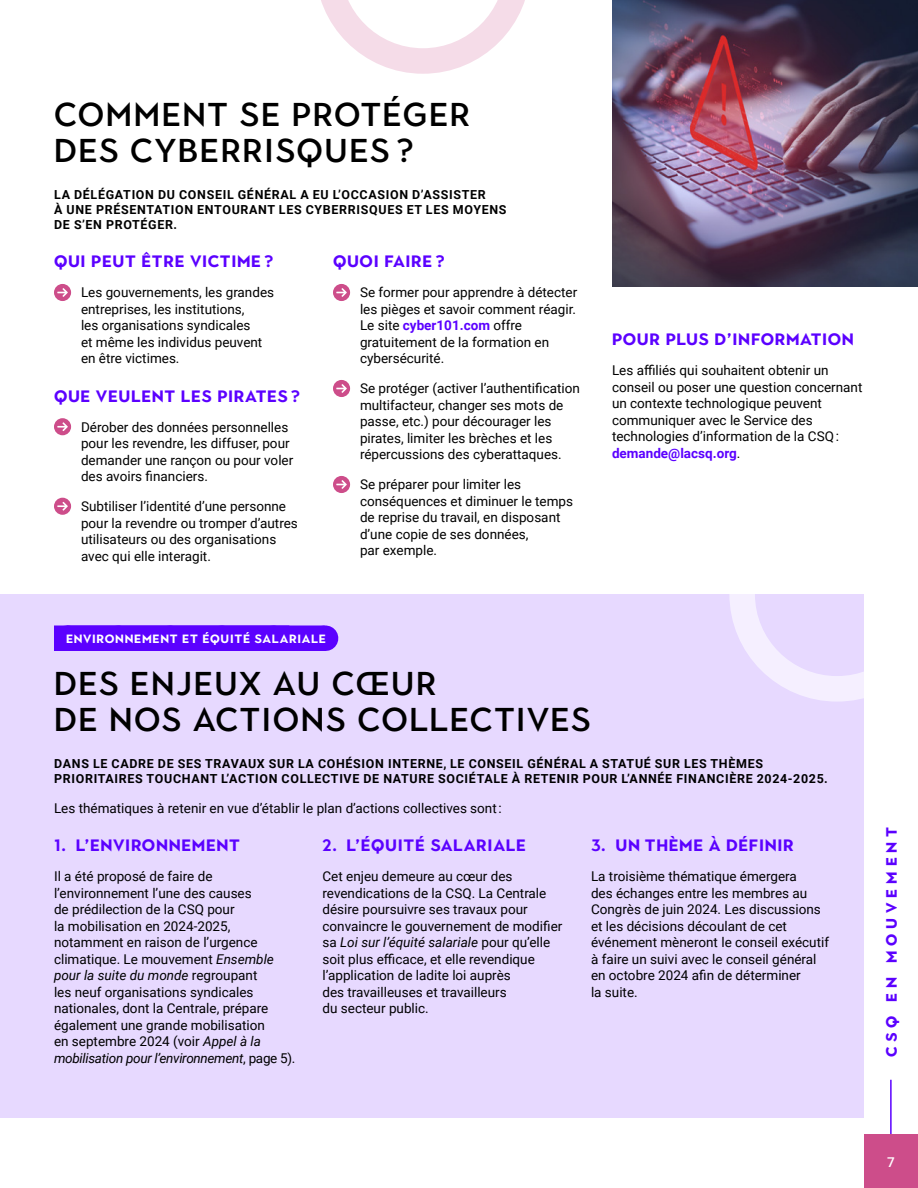
<style>
.page{position:relative;width:918px;height:1188px;background:#fff}
.page>*{position:absolute;margin:0;border:0;box-sizing:border-box;transform-origin:0 0}
.t1{font:500 33px/36px "Town 10 Display";letter-spacing:.05em;color:#000}
.t2{font:700 16.5px "Town 10 Display";letter-spacing:.04em;color:#5b01ff}
.t3{font:700 15px "Town 80 Text";letter-spacing:.33em;color:#5b01ff}
.t4{font:13.5px/16.5px "Roboto";color:#000}
.t5{font:500 13.5px "Roboto";color:#fff}
.t6{font:700 12.45px/15px "Roboto";letter-spacing:.055em;color:#000}
.t7{font:700 12px "Town 10 Display";letter-spacing:.06em;color:#fff}
.s1{font-weight:700;color:#5b01ff}
.s2{font-style:italic}
</style>
<div class="page">
<div style="left:864px;top:1134px;width:54px;height:54px;background:#cd4d8a"></div>
<svg style="left:321px;top:0;width:204px;height:74px"></svg>
<hr style="left:890px;top:1080px;width:2px;height:54px;background:#5b01ff">
<svg style="left:54px;top:284px;width:17px;height:17px"></svg>
<svg style="left:54px;top:418px;width:17px;height:17px"></svg>
<svg style="left:54px;top:498px;width:17px;height:17px"></svg>
<svg style="left:333px;top:284px;width:17px;height:17px"></svg>
<svg style="left:333px;top:380px;width:17px;height:17px"></svg>
<svg style="left:333px;top:476px;width:17px;height:17px"></svg>
<img style="left:612px;top:0;width:306px;height:286px">
<div style="left:0;top:594px;width:864px;height:524px;background:#e7d9ff"></div>
<div style="left:54px;top:626px;width:235px;height:25px;background:#5b01ff"></div>
<div style="left:67px;top:626px;width:258px;height:25px;background:#5b01ff"></div>
<svg style="left:325px;top:626px;width:1px;height:25px"></svg>
<svg style="left:729px;top:594px;width:135px;height:108px"></svg>
<h1 class="t1" style="left:54px;top:97px;width:418px">COMMENT SE PROTÉGER<br>DES CYBERRISQUES ?</h1>
<p class="t6" style="left:54px;top:187px;width:454px">LA DÉLÉGATION DU CONSEIL GÉNÉRAL A EU L’OCCASION D’ASSISTER<br>À UNE PRÉSENTATION ENTOURANT LES CYBERRISQUES ET LES MOYENS<br>DE S’EN PROTÉGER.</p>
<p class="t2" style="left:54px;top:252px;width:221px">QUI PEUT ÊTRE VICTIME ?</p>
<p class="t4" style="left:81px;top:284px;width:195px">Les gouvernements, les grandes entreprises, les institutions,<br>les organisations syndicales<br>et même les individus peuvent en être victimes.</p>
<p class="t2" style="left:54px;top:386px;width:247px">QUE VEULENT LES PIRATES ?</p>
<p class="t4" style="left:81px;top:418px;width:214px">Dérober des données personnelles pour les revendre, les diffuser, pour demander une rançon ou pour voler des avoirs financiers.</p>
<p class="t4" style="left:81px;top:498px;width:218px">Subtiliser l’identité d’une personne pour la revendre ou tromper d’autres utilisateurs ou des organisations avec qui elle interagit.</p>
<p class="t2" style="left:333px;top:252px;width:113px">QUOI FAIRE ?</p>
<p class="t4" style="left:360px;top:284px;width:219px">Se former pour apprendre à détecter les pièges et savoir comment réagir.<br>Le site <span class="s1">cyber101.com</span> offre gratuitement de la formation en cybersécurité.</p>
<p class="t4" style="left:360px;top:380px;width:221px">Se protéger (activer l’authentification multifacteur, changer ses mots de passe, etc.) pour décourager les pirates, limiter les brèches et les répercussions des cyberattaques.</p>
<p class="t4" style="left:360px;top:476px;width:215px">Se préparer pour limiter les conséquences et diminuer le temps de reprise du travail, en disposant d’une copie de ses données,<br>par exemple.</p>
<p class="t2" style="left:612px;top:330px;width:243px">POUR PLUS D’INFORMATION</p>
<p class="t4" style="left:612px;top:362px;width:252px">Les affiliés qui souhaitent obtenir un conseil ou poser une question concernant un contexte technologique peuvent communiquer avec le Service des technologies d’information de la CSQ : <span class="s1">demande@lacsq.org</span>.</p>
<p class="t7" style="left:66px;top:632px;width:262px">ENVIRONNEMENT ET ÉQUITÉ SALARIALE</p>
<h1 class="t1" style="left:54px;top:666px;width:538px">DES ENJEUX AU CŒUR<br>DE NOS ACTIONS COLLECTIVES</h1>
<p class="t6" style="left:54px;top:756px;width:775px">DANS LE CADRE DE SES TRAVAUX SUR LA COHÉSION INTERNE, LE CONSEIL GÉNÉRAL A STATUÉ SUR LES THÈMES<br>PRIORITAIRES TOUCHANT L’ACTION COLLECTIVE DE NATURE SOCIÉTALE À RETENIR POUR L’ANNÉE FINANCIÈRE 2024-2025.</p>
<p class="t4" style="left:54px;top:799px;width:449px">Les thématiques à retenir en vue d’établir le plan d’actions collectives sont :</p>
<p class="t2" style="left:54px;top:836px;width:187px">1. L’ENVIRONNEMENT</p>
<p class="t4" style="left:54px;top:868px;width:243px">Il a été proposé de faire de l’environnement l’une des causes<br>de prédilection de la CSQ pour<br>la mobilisation en 2024-2025, notamment en raison de l’urgence climatique. Le mouvement <span class="s2">Ensemble pour la suite du monde</span> regroupant<br>les neuf organisations syndicales nationales, dont la Centrale, prépare également une grande mobilisation<br>en septembre 2024 (voir <span class="s2">Appel à la mobilisation pour l’environnement</span>, page 5).</p>
<p class="t2" style="left:322px;top:836px;width:205px">2. L’ÉQUITÉ SALARIALE</p>
<p class="t4" style="left:322px;top:868px;width:241px">Cet enjeu demeure au cœur des revendications de la CSQ. La Centrale désire poursuivre ses travaux pour convaincre le gouvernement de modifier sa <span class="s2">Loi sur l’équité salariale</span> pour qu’elle soit plus efficace, et elle revendique l’application de ladite loi auprès<br>des travailleuses et travailleurs<br>du secteur public.</p>
<p class="t2" style="left:591px;top:836px;width:204px">3. UN THÈME À DÉFINIR</p>
<p class="t4" style="left:591px;top:868px;width:240px">La troisième thématique émergera<br>des échanges entre les membres au<br>Congrès de juin 2024. Les discussions et les décisions découlant de cet événement mèneront le conseil exécutif à faire un suivi avec le conseil général en octobre 2024 afin de déterminer<br>la suite.</p>
<p class="t3" style="left:882px;top:1057px;width:232px;rotate:-90deg">CSQ EN MOUVEMENT</p>
<p class="t5" style="left:887px;top:1152px;width:9px">7</p>
</div>
